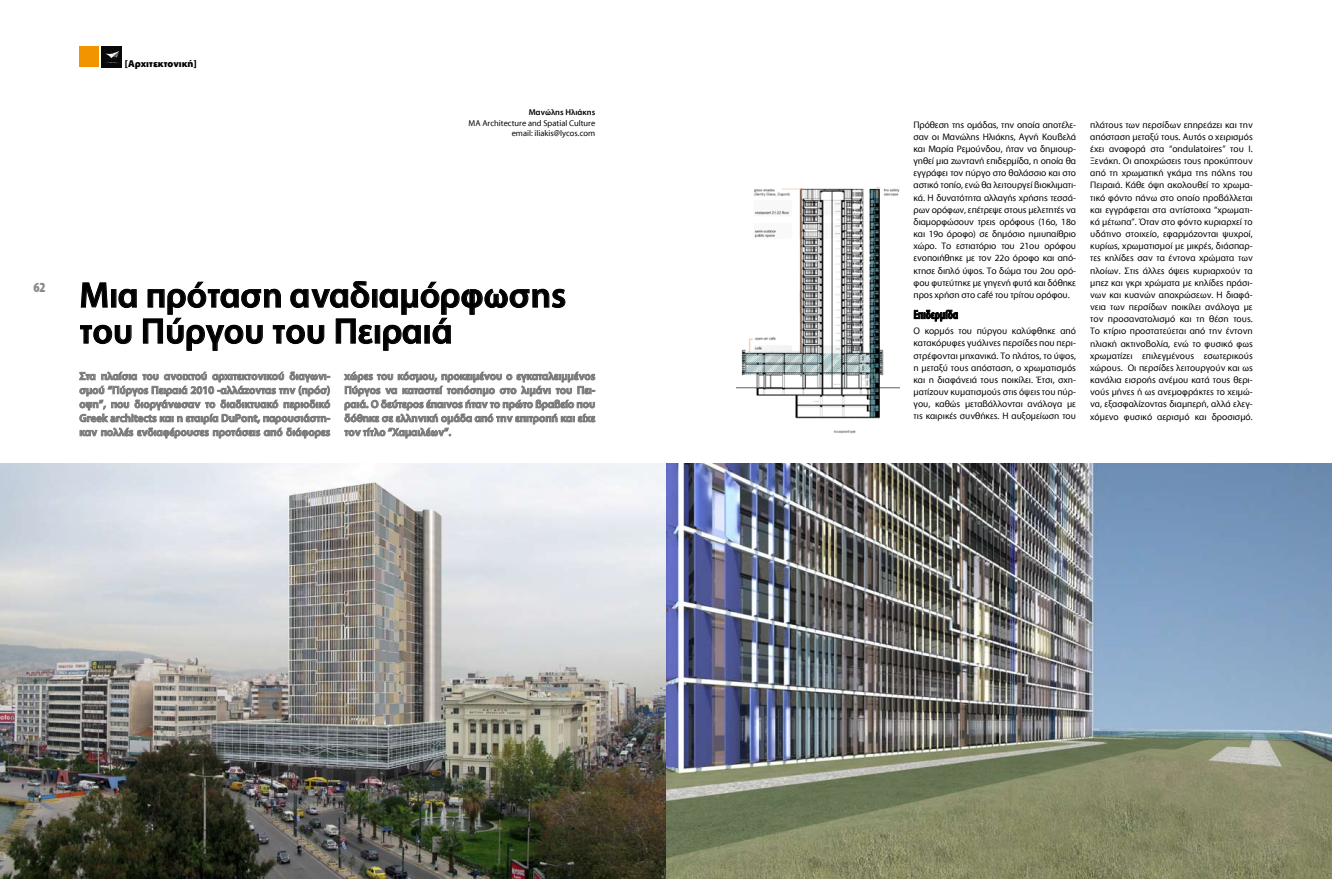
<style>
.page{position:relative;width:1332px;height:879px;background:#fff}
.page>*{position:absolute;margin:0;border:0;box-sizing:border-box;transform-origin:0 0}
.t1{font:500 36px/36px "Myriad";color:#000}
.t2{font:700 condensed 14px "Myriad";color:#87888a}
.t3{font:500 condensed 12.3px "Myriad";letter-spacing:.005em;color:#000}
.t4{font:500 11px/14px "Myriad";color:#7b7c7e;text-align:justify}
.t5{font:700 10px "Myriad";color:#000}
.t6{font:9.5px/12.2px "Myriad";color:#000;text-align:justify}
.t7{font:8.5px/10.2px "Myriad";color:#000;text-align:right}
.t8{font:500 8.5px "Myriad";color:#000}
</style>
<div class="page">
<div style="left:79px;top:47px;width:20px;height:20px;background:#f29400"></div>
<img style="left:102px;top:47px;width:20px;height:20px">
<svg style="left:79px;top:371px;width:251px;height:67px"></svg>
<svg style="left:344px;top:371px;width:251px;height:67px"></svg>
<svg style="left:81px;top:282px;width:27px;height:25px"></svg>
<div style="left:111px;top:289px;width:5px;height:18px;border:1px solid #000"></div>
<svg style="left:119px;top:289px;width:18px;height:19px"></svg>
<svg style="left:80px;top:325px;width:51px;height:19px"></svg>
<svg style="left:143px;top:281px;width:230px;height:70px"></svg>
<div style="left:375px;top:325px;width:5px;height:18px;border:1px solid #000"></div>
<svg style="left:380px;top:281px;width:185px;height:69px"></svg>
<img style="left:0;top:463px;width:1332px;height:415px">
<div style="left:1236px;top:832px;width:7px;height:6px;background:#828363"></div>
<svg style="left:914px;top:310px;width:44px;height:11px"></svg>
<img style="left:737px;top:186px;width:162px;height:248px">
<h2 class="t2" style="left:34px;top:280px;width:14px">62</h2>
<p class="t5" style="left:125px;top:58px;width:74px">[Αρχιτεκτονική]</p>
<p class="t8" style="left:529px;top:108px;width:68px">Μανώλης Ηλιάκης</p>
<p class="t7" style="left:469px;top:118px;width:128px">MA Architecture and Spatial Culture email: iliakis@lycos.com</p>
<p class="t6" style="left:914px;top:119px;width:164px">Πρόθεση της ομάδας, την οποία αποτέλε&shy;σαν οι Μανώλης Ηλιάκης, Αγνή Κουβελά και Μαρία Ρεμούνδου, ήταν να δημιουρ&shy;γηθεί μια ζωντανή επιδερμίδα, η οποία θα εγγράφει τον πύργο στο θαλάσσιο και στο αστικό τοπίο, ενώ θα λειτουργεί βιοκλιματι&shy;κά. Η δυνατότητα αλλαγής χρήσης τεσσά&shy;ρων ορόφων, επέτρεψε στους μελετητές να διαμορφώσουν τρεις ορόφους (16ο, 18ο και 19ο όροφο) σε δημόσιο ημιυπαίθριο χώρο. Το εστιατόριο του 21ου ορόφου ενοποιήθηκε με τον 22ο όροφο και από&shy;κτησε διπλό ύψος. Το δώμα του 2ου ορό&shy;φου φυτεύτηκε με γηγενή φυτά και δόθηκε προς χρήση στο café του τρίτου ορόφου.</p>
<p class="t3" style="left:914px;top:308px;width:46px">Επιδερμίδα</p>
<p class="t6" style="left:914px;top:325px;width:164px">Ο κορμός του πύργου καλύφθηκε από κατακόρυφες γυάλινες περσίδες που περι&shy;στρέφονται μηχανικά. Το πλάτος, το ύψος, η μεταξύ τους απόσταση, ο χρωματισμός και η διαφάνειά τους ποικίλει. Έτσι, σχη&shy;ματίζουν κυματισμούς στις όψεις του πύρ&shy;γου, καθώς μεταβάλλονται ανάλογα με τις καιρικές συνθήκες. Η αυξομείωση του</p>
<h1 class="t1" style="left:79px;top:277px;width:488px">Μια πρόταση αναδιαμόρφωσης του Πύργου του Πειραιά</h1>
<p class="t4" style="left:79px;top:369px;width:252px">Στα πλαίσια του ανοιχτού αρχιτεκτονικού διαγωνι&shy;σμού “Πύργος Πειραιά 2010 -αλλάζοντας την (πρόσ) οψη”, που διοργάνωσαν το διαδικτυακό περιοδικό Greek architects και η εταιρία DuPont, παρουσιάστη&shy;καν πολλές ενδιαφέρουσες προτάσεις από διάφορες</p>
<p class="t4" style="left:344px;top:369px;width:252px">χώρες του κόσμου, προκειμένου ο εγκαταλειμμένος Πύργος να καταστεί τοπόσημο στο λιμάνι του Πει&shy;ραιά. Ο δεύτερος έπαινος ήταν το πρώτο βραβείο που δόθηκε σε ελληνική ομάδα από την επιτροπή και είχε τον τίτλο “Χαμαιλέων”.</p>
<p class="t6" style="left:1090px;top:119px;width:164px">πλάτους των περσίδων επηρεάζει και την απόσταση μεταξύ τους. Αυτός ο χειρισμός έχει αναφορά στα “ondulatoires” του Ι.<br>Ξενάκη. Οι αποχρώσεις τους προκύπτουν από τη χρωματική γκάμα της πόλης του Πειραιά. Κάθε όψη ακολουθεί το χρωμα&shy;τικό φόντο πάνω στο οποίο προβάλλεται και εγγράφεται στα αντίστοιχα “χρωματι&shy;κά μέτωπα”. Όταν στο φόντο κυριαρχεί το υδάτινο στοιχείο, εφαρμόζονται ψυχροί, κυρίως, χρωματισμοί με μικρές, διάσπαρ&shy;τες κηλίδες σαν τα έντονα χρώματα των πλοίων. Στις άλλες όψεις κυριαρχούν τα μπεζ και γκρι χρώματα με κηλίδες πράσι&shy;νων και κυανών αποχρώσεων. Η διαφά&shy;νεια των περσίδων ποικίλει ανάλογα με τον προσανατολισμό και τη θέση τους.<br>Το κτίριο προστατεύεται από την έντονη ηλιακή ακτινοβολία, ενώ το φυσικό φως χρωματίζει επιλεγμένους εσωτερικούς χώρους. Οι περσίδες λειτουργούν και ως κανάλια εισροής ανέμου κατά τους θερι&shy;νούς μήνες ή ως ανεμοφράκτες το χειμώ&shy;να, εξασφαλίζοντας διαμπερή, αλλά ελεγ&shy;χόμενο φυσικό αερισμό και δροσισμό.</p>
</div>
